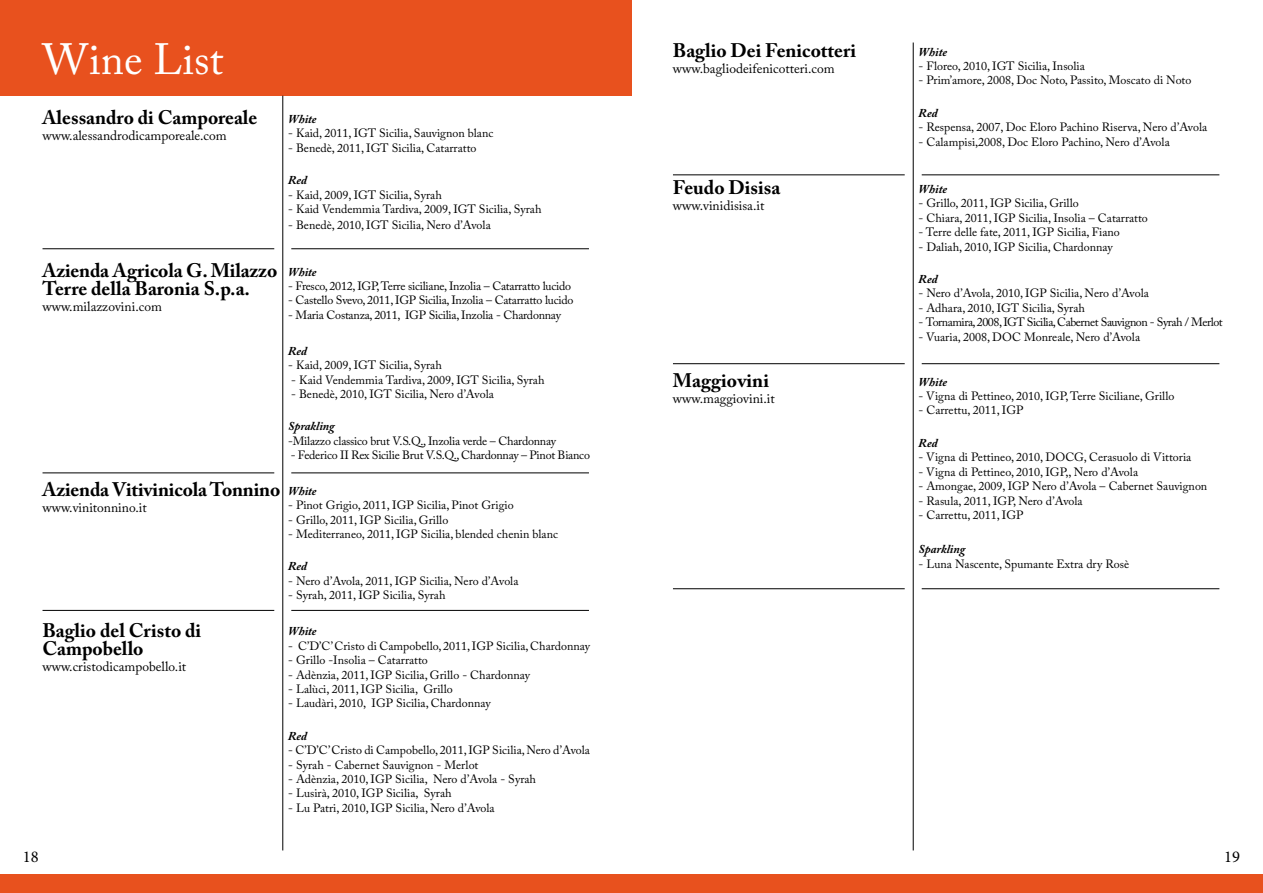
<style>
.page{position:relative;width:1263px;height:893px;background:#fff}
.page>*{position:absolute;margin:0;border:0;box-sizing:border-box;transform-origin:0 0}
.t1{font:43.5px "Adobe Caslon Pro";color:#fff}
.t2{font:700 19.5px/18px "Adobe Caslon Pro";color:#000}
.t3{font:16.5px "Minion Pro";color:#000}
.t4{font:13.5px "Adobe Caslon Pro";color:#000}
.t5{font:12px "Adobe Caslon Pro";color:#000}
.t6{font:12px "Adobe Caslon Pro";letter-spacing:-.02em;color:#000}
.t7{font:italic 700 12px "Adobe Caslon Pro";color:#000}
.t8{font:12px "Adobe Caslon Pro";letter-spacing:-.04em;color:#000}
</style>
<div class="page">
<div style="left:0;top:874px;width:1263px;height:19px;background:#e8511e"></div>
<div style="left:0;top:0;width:631px;height:96px;background:#e8511e"></div>
<hr style="left:43px;top:248px;width:231px;height:1px;background:#000">
<hr style="left:43px;top:473px;width:231px;height:1px;background:#000">
<hr style="left:43px;top:610px;width:231px;height:1px;background:#000">
<hr style="left:291px;top:248px;width:298px;height:1px;background:#000">
<hr style="left:291px;top:473px;width:298px;height:1px;background:#000">
<hr style="left:291px;top:610px;width:298px;height:1px;background:#000">
<hr style="left:283px;top:96px;width:1px;height:754px;background:#000">
<hr style="left:673px;top:175px;width:232px;height:1px;background:#000">
<hr style="left:673px;top:363px;width:232px;height:1px;background:#000">
<hr style="left:673px;top:588px;width:232px;height:1px;background:#000">
<hr style="left:922px;top:175px;width:297px;height:1px;background:#000">
<hr style="left:922px;top:363px;width:297px;height:1px;background:#000">
<hr style="left:922px;top:588px;width:297px;height:1px;background:#000">
<hr style="left:913px;top:43px;width:1px;height:807px;background:#000">
<h1 class="t1" style="left:43px;top:34px;width:182px">Wine List</h1>
<h2 class="t2" style="left:673px;top:41px;width:185px">Baglio Dei Fenicotteri</h2>
<p class="t4" style="left:673px;top:60px;width:163px">www.bagliodeifenicotteri.com</p>
<h2 class="t2" style="left:43px;top:108px;width:216px">Alessandro di Camporeale</h2>
<p class="t4" style="left:43px;top:128px;width:186px">www.alessandrodicamporeale.com</p>
<p class="t7" style="left:288px;top:112px;width:30px">White</p>
<p class="t5" style="left:288px;top:126px;width:207px">- Kaid, 2011, IGT Sicilia, Sauvignon blanc</p>
<p class="t5" style="left:288px;top:141px;width:190px">- Benedè, 2011, IGT Sicilia, Catarratto</p>
<p class="t7" style="left:288px;top:173px;width:20px">Red</p>
<p class="t5" style="left:288px;top:187px;width:155px">- Kaid, 2009, IGT Sicilia, Syrah</p>
<p class="t5" style="left:288px;top:202px;width:255px">- Kaid Vendemmia Tardiva, 2009, IGT Sicilia, Syrah</p>
<p class="t5" style="left:288px;top:218px;width:204px">- Benedè, 2010, IGT Sicilia, Nero d’Avola</p>
<h2 class="t2" style="left:673px;top:178px;width:109px">Feudo Disisa</h2>
<p class="t4" style="left:673px;top:198px;width:93px">www.vinidisisa.it</p>
<h2 class="t2" style="left:43px;top:261px;width:236px">Azienda Agricola G. Milazzo<br>Terre della Baronia S.p.a.</h2>
<p class="t4" style="left:43px;top:299px;width:121px">www.milazzovini.com</p>
<p class="t7" style="left:288px;top:264px;width:30px">White</p>
<p class="t6" style="left:288px;top:279px;width:284px">- Fresco, 2012, IGP, Terre siciliane, Inzolia – Catarratto lucido</p>
<p class="t6" style="left:288px;top:293px;width:287px">- Castello Svevo, 2011, IGP Sicilia, Inzolia – Catarratto lucido</p>
<p class="t6" style="left:288px;top:308px;width:274px">- Maria Costanza, 2011, IGP Sicilia, Inzolia - Chardonnay</p>
<p class="t7" style="left:288px;top:344px;width:20px">Red</p>
<p class="t5" style="left:288px;top:358px;width:155px">- Kaid, 2009, IGT Sicilia, Syrah</p>
<p class="t5" style="left:291px;top:372px;width:255px">- Kaid Vendemmia Tardiva, 2009, IGT Sicilia, Syrah</p>
<p class="t5" style="left:291px;top:387px;width:204px">- Benedè, 2010, IGT Sicilia, Nero d’Avola</p>
<p class="t7" style="left:288px;top:419px;width:48px">Sprakling</p>
<p class="t6" style="left:288px;top:434px;width:269px">-Milazzo classico brut V.S.Q., Inzolia verde – Chardonnay</p>
<p class="t6" style="left:291px;top:448px;width:301px">- Federico II Rex Sicilie Brut V.S.Q., Chardonnay – Pinot Bianco</p>
<h2 class="t2" style="left:673px;top:371px;width:98px">Maggiovini</h2>
<p class="t4" style="left:673px;top:391px;width:103px">www.maggiovini.it</p>
<h2 class="t2" style="left:43px;top:480px;width:239px">Azienda Vitivinicola Tonnino</h2>
<p class="t4" style="left:43px;top:500px;width:106px">www.vinitonnino.it</p>
<h2 class="t2" style="left:43px;top:621px;width:160px">Baglio del Cristo di<br>Campobello</h2>
<p class="t4" style="left:43px;top:658px;width:145px">www.cristodicampobello.it</p>
<p class="t7" style="left:288px;top:484px;width:30px">White</p>
<p class="t5" style="left:288px;top:498px;width:227px">- Pinot Grigio, 2011, IGP Sicilia, Pinot Grigio</p>
<p class="t5" style="left:288px;top:512px;width:162px">- Grillo, 2011, IGP Sicilia, Grillo</p>
<p class="t5" style="left:288px;top:527px;width:271px">- Mediterraneo, 2011, IGP Sicilia, blended chenin blanc</p>
<p class="t7" style="left:288px;top:559px;width:20px">Red</p>
<p class="t5" style="left:288px;top:574px;width:232px">- Nero d’Avola, 2011, IGP Sicilia, Nero d’Avola</p>
<p class="t5" style="left:288px;top:588px;width:159px">- Syrah, 2011, IGP Sicilia, Syrah</p>
<p class="t7" style="left:288px;top:624px;width:30px">White</p>
<p class="t5" style="left:288px;top:639px;width:303px">- C’D’C’ Cristo di Campobello, 2011, IGP Sicilia, Chardonnay</p>
<p class="t5" style="left:288px;top:653px;width:141px">- Grillo -Insolia – Catarratto</p>
<p class="t5" style="left:288px;top:667px;width:243px">- Adènzia, 2011, IGP Sicilia, Grillo - Chardonnay</p>
<p class="t5" style="left:288px;top:682px;width:166px">- Lalùci, 2011, IGP Sicilia, Grillo</p>
<p class="t5" style="left:288px;top:696px;width:204px">- Laudàri, 2010, IGP Sicilia, Chardonnay</p>
<p class="t7" style="left:288px;top:729px;width:20px">Red</p>
<p class="t5" style="left:288px;top:743px;width:303px">- C’D’C’ Cristo di Campobello, 2011, IGP Sicilia, Nero d’Avola</p>
<p class="t5" style="left:288px;top:757px;width:192px">- Syrah - Cabernet Sauvignon - Merlot</p>
<p class="t5" style="left:288px;top:772px;width:249px">- Adènzia, 2010, IGP Sicilia, Nero d’Avola - Syrah</p>
<p class="t5" style="left:288px;top:786px;width:165px">- Lusirà, 2010, IGP Sicilia, Syrah</p>
<p class="t5" style="left:288px;top:801px;width:208px">- Lu Patri, 2010, IGP Sicilia, Nero d’Avola</p>
<p class="t7" style="left:918px;top:44px;width:30px">White</p>
<p class="t5" style="left:918px;top:59px;width:168px">- Floreo, 2010, IGT Sicilia, Insolia</p>
<p class="t5" style="left:918px;top:73px;width:274px">- Prim’amore, 2008, Doc Noto, Passito, Moscato di Noto</p>
<p class="t7" style="left:918px;top:106px;width:20px">Red</p>
<p class="t5" style="left:918px;top:120px;width:290px">- Respensa, 2007, Doc Eloro Pachino Riserva, Nero d’Avola</p>
<p class="t5" style="left:918px;top:134px;width:253px">- Calampisi,2008, Doc Eloro Pachino, Nero d’Avola</p>
<p class="t7" style="left:918px;top:182px;width:30px">White</p>
<p class="t5" style="left:918px;top:196px;width:162px">- Grillo, 2011, IGP Sicilia, Grillo</p>
<p class="t5" style="left:918px;top:211px;width:231px">- Chiara, 2011, IGP Sicilia, Insolia – Catarratto</p>
<p class="t5" style="left:918px;top:225px;width:203px">- Terre delle fate, 2011, IGP Sicilia, Fiano</p>
<p class="t5" style="left:918px;top:239px;width:196px">- Daliah, 2010, IGP Sicilia, Chardonnay</p>
<p class="t7" style="left:918px;top:272px;width:20px">Red</p>
<p class="t5" style="left:918px;top:286px;width:232px">- Nero d’Avola, 2010, IGP Sicilia, Nero d’Avola</p>
<p class="t5" style="left:918px;top:301px;width:168px">- Adhara, 2010, IGT Sicilia, Syrah</p>
<p class="t8" style="left:918px;top:315px;width:306px">- Tornamira, 2008, IGT Sicilia, Cabernet Sauvignon - Syrah / Merlot</p>
<p class="t5" style="left:918px;top:329px;width:223px">- Vuaria, 2008, DOC Monreale, Nero d’Avola</p>
<p class="t7" style="left:918px;top:374px;width:30px">White</p>
<p class="t5" style="left:918px;top:389px;width:257px">- Vigna di Pettineo, 2010, IGP, Terre Siciliane, Grillo</p>
<p class="t5" style="left:918px;top:403px;width:106px">- Carrettu, 2011, IGP</p>
<p class="t7" style="left:918px;top:436px;width:20px">Red</p>
<p class="t5" style="left:918px;top:450px;width:274px">- Vigna di Pettineo, 2010, DOCG, Cerasuolo di Vittoria</p>
<p class="t5" style="left:918px;top:464px;width:221px">- Vigna di Pettineo, 2010, IGP,, Nero d’Avola</p>
<p class="t5" style="left:918px;top:479px;width:290px">- Amongae, 2009, IGP Nero d’Avola – Cabernet Sauvignon</p>
<p class="t5" style="left:918px;top:493px;width:166px">- Rasula, 2011, IGP, Nero d’Avola</p>
<p class="t5" style="left:918px;top:508px;width:106px">- Carrettu, 2011, IGP</p>
<p class="t7" style="left:918px;top:542px;width:48px">Sparkling</p>
<p class="t5" style="left:918px;top:556px;width:212px">- Luna Nascente, Spumante Extra dry Rosè</p>
<h3 class="t3" style="left:23px;top:846px;width:17px">18</h3>
<h3 class="t3" style="left:1224px;top:846px;width:17px">19</h3>
</div>
